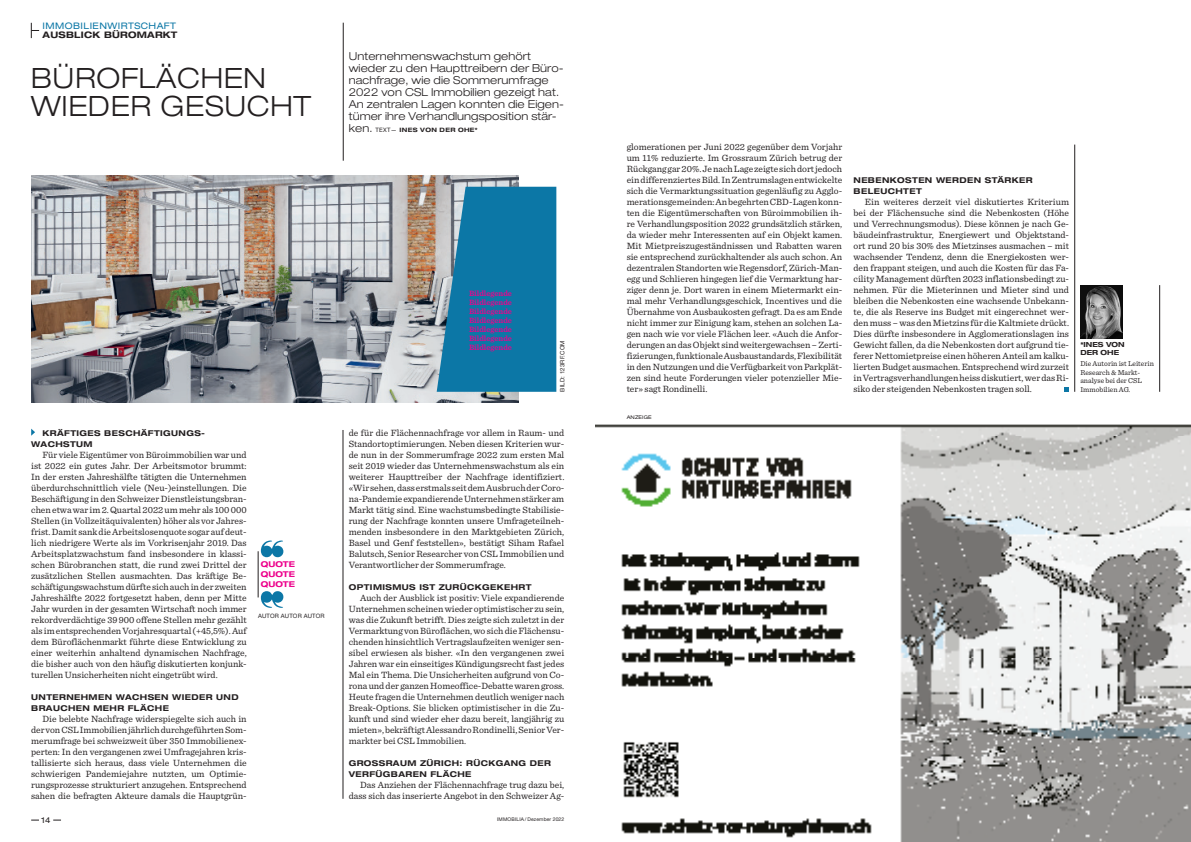
<style>
.page{position:relative;width:1191px;height:842px;background:#fff}
.page>*{position:absolute;margin:0;border:0;box-sizing:border-box;transform-origin:0 0}
.Titel_Doppelseite{font:300 expanded 28px/28px "Helvetica Neue LT Std";letter-spacing:.025em;color:#231f20}
.Lead_Doppelseite{font:300 expanded 11px/12px "Helvetica Neue LT Std";letter-spacing:.005em;color:#231f20}
.Text{font:9.5px/11px "Sentinel";color:#231f20;text-align:justify}
.Rubriktitel{font:expanded 9px "Helvetica Neue LT Std";letter-spacing:.05em;color:#0c77a6}
.Rubrik_Thema{font:700 expanded 9px "Helvetica Neue LT Std";letter-spacing:.025em;color:#231f20}
.Zwischentitel{font:700 expanded 8px/11px "Helvetica Neue LT Std";letter-spacing:.05em;color:#231f20}
.Bildlegende{font:600 8px "Sentinel";color:#ed028c}
.Zwischentitel_Erster{font:700 expanded 8px/11px "Helvetica Neue LT Std";letter-spacing:.05em;color:#231f20}
.t1{font:700 expanded 8px/10px "Helvetica Neue LT Std";color:#ed028c;text-align:justify}
.t2{font:expanded 8px "Helvetica Neue LT Std";color:#231f20}
.t3{font:7.5px/8.5px "Sentinel";color:#231f20}
.Autorenbox_Name{font:700 expanded 7px/8px "Helvetica Neue LT Std";color:#231f20}
.Lead_Doppelseite-2{font:700 expanded 6px "Helvetica Neue LT Std";letter-spacing:.05em;color:#231f20}
.Quote_Autor{font:6px "Helvetica Neue LT Std";letter-spacing:.025em;color:#231f20}
.Bildlegende-2{font:6px "Helvetica Neue LT Std";letter-spacing:.025em;color:#231f20}
.t4{font:5px "Helvetica Neue LT Std";letter-spacing:.025em;color:#231f20}
.t5{font:expanded 5px "Helvetica Neue LT Std";letter-spacing:.025em;color:#231f20}
.s1{font-weight:300;font-size:11px}
.s2{font-weight:400;font-stretch:normal}
</style>
<div class="page">
<svg style="left:31px;top:429px;width:4px;height:7px"></svg>
<svg style="left:1064px;top:387px;width:5px;height:5px"></svg>
<hr style="left:343px;top:430px;width:1px;height:369px;background:#231f20">
<hr style="left:343px;top:23px;width:1px;height:138px;background:#231f20">
<svg style="left:31px;top:23px;width:8px;height:15px"></svg>
<hr style="left:1074px;top:145px;width:1px;height:247px;background:#231f20">
<img style="left:31px;top:176px;width:488px;height:227px">
<svg style="left:437px;top:187px;width:119px;height:205px;background:#217fa9"></svg>
<svg style="left:261px;top:540px;width:22px;height:17px"></svg>
<svg style="left:261px;top:591px;width:22px;height:17px"></svg>
<hr style="left:258px;top:551px;width:1px;height:46px;background:#231f20">
<hr style="left:1159px;top:285px;width:1px;height:107px;background:#231f20">
<img style="left:1080px;top:285px;width:43px;height:53px">
<img style="left:595px;top:424px;width:596px;height:418px">
<p class="Rubriktitel" style="left:43px;top:20px;width:135px">IMMOBILIENWIRTSCHAFT</p>
<p class="Rubrik_Thema" style="left:43px;top:29px;width:136px">AUSBLICK BÜROMARKT</p>
<p class="Titel_Doppelseite" style="left:31px;top:63px;width:281px">BÜROFLÄCHEN<br>WIEDER GESUCHT</p>
<p class="Lead_Doppelseite" style="left:349px;top:50px;width:217px">Unternehmenswachstum gehört wieder zu den Haupttreibern der Büro&shy;nachfrage, wie die Sommerumfrage 2022 von CSL Immobilien gezeigt hat.<br>An zentralen Lagen konnten die Eigen&shy;tümer ihre Verhandlungsposition stär-</p>
<p class="Lead_Doppelseite-2" style="left:349px;top:126px;width:130px"><span class="s1">ken.</span> <span class="s2">TEXT—</span> INES VON DER OHE*</p>
<p class="Zwischentitel_Erster" style="left:31px;top:427px;width:175px;text-indent:11px">KRÄFTIGES BESCHÄFTIGUNGS-<br>WACHSTUM</p>
<p class="Text" style="left:31px;top:448px;width:217px;text-indent:11px">Für viele Eigentümer von Büroimmobilien war und ist 2022 ein gutes Jahr. Der Arbeitsmotor brummt:<br>In der ersten Jahreshälfte tätigten die Unternehmen überdurchschnittlich viele (Neu-)einstellungen. Die Beschäftigung in den Schweizer Dienstleistungsbran&shy;chen etwa war im 2. Quartal 2022 um mehr als 100 000<br>Stellen (in Vollzeitäquivalenten) höher als vor Jahres&shy;frist. Damit sank die Arbeitslosenquote sogar auf deut&shy;lich niedrigere Werte als im Vorkrisenjahr 2019. Das Arbeitsplatzwachstum fand insbesondere in klassi&shy;schen Bürobranchen statt, die rund zwei Drittel der zusätzlichen Stellen ausmachten. Das kräftige Be&shy;schäftigungswachstum dürfte sich auch in der zweiten Jahreshälfte 2022 fortgesetzt haben, denn per Mitte Jahr wurden in der gesamten Wirtschaft noch immer rekordverdächtige 39 900 offene Stellen mehr gezählt als im entsprechenden Vorjahresquartal (+45,5%). Auf dem Büroflächenmarkt führte diese Entwicklung zu einer weiterhin anhaltend dynamischen Nachfrage, die bisher auch von den häufig diskutierten konjunk&shy;turellen Unsicherheiten nicht eingetrübt wird.</p>
<p class="Zwischentitel" style="left:31px;top:691px;width:209px">UNTERNEHMEN WACHSEN WIEDER UND<br>BRAUCHEN MEHR FLÄCHE</p>
<p class="Text" style="left:31px;top:712px;width:217px;text-indent:11px">Die belebte Nachfrage widerspiegelte sich auch in der von CSL Immobilien jährlich durchgeführten Som&shy;merumfrage bei schweizweit über 350 Immobilienex&shy;perten: In den vergangenen zwei Umfragejahren kris&shy;tallisierte sich heraus, dass viele Unternehmen die schwierigen Pandemiejahre nutzten, um Optimie&shy;rungsprozesse strukturiert anzugehen. Entsprechend sahen die befragten Akteure damals die Hauptgrün-</p>
<p class="t1" style="left:261px;top:559px;width:36px">QUOTE QUOTE QUOTE</p>
<p class="Quote_Autor" style="left:258px;top:612px;width:68px">AUTOR AUTOR AUTOR</p>
<p class="Bildlegende" style="left:469px;top:287px;width:44px">Bildlegende</p>
<p class="Bildlegende" style="left:469px;top:296px;width:44px">Bildlegende</p>
<p class="Bildlegende" style="left:469px;top:305px;width:44px">Bildlegende</p>
<p class="Bildlegende" style="left:469px;top:314px;width:44px">Bildlegende</p>
<p class="Bildlegende" style="left:469px;top:323px;width:44px">Bildlegende</p>
<p class="Bildlegende" style="left:469px;top:332px;width:44px">Bildlegende</p>
<p class="Bildlegende" style="left:469px;top:341px;width:44px">Bildlegende</p>
<p class="Bildlegende-2" style="left:559px;top:391px;width:52px;rotate:-90deg">BILD: 123RF.COM</p>
<p class="Text" style="left:349px;top:426px;width:217px">de für die Flächennachfrage vor allem in Raum- und Standortoptimierungen. Neben diesen Kriterien wur&shy;de nun in der Sommerumfrage 2022 zum ersten Mal seit 2019 wieder das Unternehmenswachstum als ein weiterer Haupttreiber der Nachfrage identifiziert. «Wir sehen, dass erstmals seit dem Ausbruch der Coro&shy;na-Pandemie expandierende Unternehmen stärker am Markt tätig sind. Eine wachstumsbedingte Stabilisie&shy;rung der Nachfrage konnten unsere Umfrageteilneh&shy;menden insbesondere in den Marktgebieten Zürich, Basel und Genf feststellen», bestätigt Siham Rafael Balutsch, Senior Researcher von CSL Immobilien und Verantwortlicher der Sommerumfrage.</p>
<p class="Zwischentitel" style="left:349px;top:581px;width:184px">OPTIMISMUS IST ZURÜCKGEKEHRT</p>
<p class="Text" style="left:349px;top:591px;width:217px;text-indent:11px">Auch der Ausblick ist positiv: Viele expandierende Unternehmen scheinen wieder optimistischer zu sein, was die Zukunft betrifft. Dies zeigte sich zuletzt in der Vermarktung von Büroflächen, wo sich die Flächensu&shy;chenden hinsichtlich Vertragslaufzeiten weniger sen&shy;sibel erwiesen als bisher. «In den vergangenen zwei Jahren war ein einseitiges Kündigungsrecht fast jedes Mal ein Thema. Die Unsicherheiten aufgrund von Co&shy;rona und der ganzen Homeoffice-Debatte waren gross.<br>Heute fragen die Unternehmen deutlich weniger nach Break-Options. Sie blicken optimistischer in die Zu&shy;kunft und sind wieder eher dazu bereit, langjährig zu mieten», bekräftigt Alessandro Rondinelli, Senior Ver&shy;markter bei CSL Immobilien.</p>
<p class="Zwischentitel" style="left:349px;top:757px;width:204px">GROSSRAUM ZÜRICH: RÜCKGANG DER<br>VERFÜGBAREN FLÄCHE</p>
<p class="Text" style="left:349px;top:778px;width:217px;text-align:right">Das Anziehen der Flächennachfrage trug dazu bei, dass sich das inserierte Angebot in den Schweizer Ag-</p>
<p class="t2" style="left:42px;top:815px;width:10px">14</p>
<p class="t4" style="left:497px;top:817px;width:69px">IMMOBILIA / Dezember 2022</p>
<p class="Text" style="left:626px;top:140px;width:217px">glomerationen per Juni 2022 gegenüber dem Vorjahr um 11% reduzierte. Im Grossraum Zürich betrug der Rückgang gar 20%. Je nach Lage zeigte sich dort jedoch ein differenziertes Bild. In Zentrumslagen entwickelte sich die Vermarktungssituation gegenläufig zu Agglo&shy;merationsgemeinden: An begehrten CBD-Lagen konn&shy;ten die Eigentümerschaften von Büroimmobilien ih&shy;re Verhandlungsposition 2022 grundsätzlich stärken, da wieder mehr Interessenten auf ein Objekt kamen.<br>Mit Mietpreiszugeständnissen und Rabatten waren sie entsprechend zurückhaltender als auch schon. An dezentralen Standorten wie Regensdorf, Zürich-Man&shy;egg und Schlieren hingegen lief die Vermarktung har&shy;ziger denn je. Dort waren in einem Mietermarkt ein&shy;mal mehr Verhandlungsgeschick, Incentives und die Übernahme von Ausbaukosten gefragt. Da es am Ende nicht immer zur Einigung kam, stehen an solchen La&shy;gen nach wie vor viele Flächen leer. «Auch die Anfor&shy;derungen an das Objekt sind weitergewachsen – Zerti&shy;fizierungen, funktionale Ausbaustandards, Flexibilität in den Nutzungen und die Verfügbarkeit von Parkplät&shy;zen sind heute Forderungen vieler potenzieller Mie&shy;ter» sagt Rondinelli.</p>
<p class="t5" style="left:626px;top:414px;width:27px">ANZEIGE</p>
<p class="Zwischentitel" style="left:853px;top:174px;width:181px">NEBENKOSTEN WERDEN STÄRKER<br>BELEUCHTET</p>
<p class="Text" style="left:853px;top:195px;width:217px;text-indent:11px">Ein weiteres derzeit viel diskutiertes Kriterium bei der Flächensuche sind die Nebenkosten (Höhe und Verrechnungsmodus). Diese können je nach Ge&shy;bäudeinfrastruktur, Energiewert und Objektstand&shy;ort rund 20 bis 30% des Mietzinses ausmachen – mit wachsender Tendenz, denn die Energiekosten wer&shy;den frappant steigen, und auch die Kosten für das Fa&shy;cility Management dürften 2023 inflationsbedingt zu&shy;nehmen. Für die Mieterinnen und Mieter sind und bleiben die Nebenkosten eine wachsende Unbekann&shy;te, die als Reserve ins Budget mit eingerechnet wer&shy;den muss – was den Mietzins für die Kaltmiete drückt.<br>Dies dürfte insbesondere in Agglomerationslagen ins Gewicht fallen, da die Nebenkosten dort aufgrund tie&shy;ferer Nettomietpreise einen höheren Anteil am kalku&shy;lierten Budget ausmachen. Entsprechend wird zurzeit in Vertragsverhandlungen heiss diskutiert, wer das Ri&shy;siko der steigenden Nebenkosten tragen soll.</p>
<p class="Autorenbox_Name" style="left:1080px;top:340px;width:46px">*INES VON<br>DER OHE</p>
<p class="t3" style="left:1080px;top:359px;width:75px">Die Autorin ist Leiterin<br>Research &amp; Markt&shy;analyse bei der CSL<br>Immobilien AG.</p>
</div>
